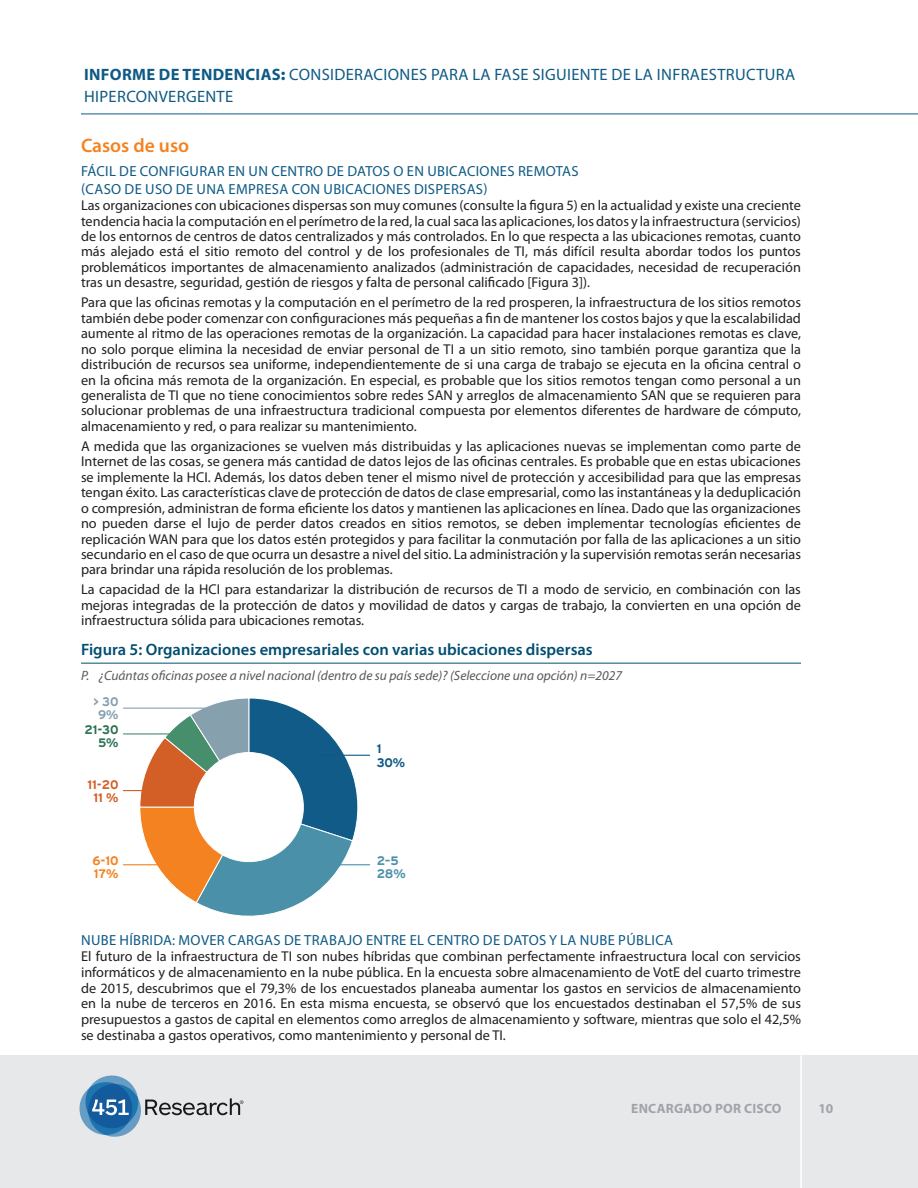
<style>
.page{position:relative;width:918px;height:1188px;background:#fff}
.page>*{position:absolute;margin:0;border:0;box-sizing:border-box;transform-origin:0 0}
.Section_Hed_75{font:600 19.5px "Myriad Pro";color:#f58220}
.t1{font:16.5px/22.5px "Myriad Pro";letter-spacing:.02em;color:#0f5a85}
.ChartHarder{font:600 16.5px "Myriad Pro";color:#004e71}
.Hed_130_SolidTight{font:14.7px/17.7px "Myriad Pro";letter-spacing:.02em;color:#0f5a85}
.Myriad_Body{font:14.25px/15.5px "Myriad Pro";color:#231f20;text-align:justify}
.Question{font:italic 13.5px "Myriad Pro";color:#57585a}
.t2{font:700 13.5px "Myriad Pro";letter-spacing:.02em;color:#a0a3a9}
.t3{font:700 12.3px/13.5px "Interstate";color:#d35f27;text-align:center}
.t4{font:700 12.3px/13.5px "Interstate";color:#2b7351;text-align:right}
.t5{font:700 12.3px/13.5px "Interstate";color:#f58220}
.t6{font:700 12.3px/13.5px "Interstate";color:#4990a8}
.t7{font:700 12.3px/13.5px "Interstate";color:#87a0ae;text-align:center}
.t8{font:700 12.3px/13.5px "Interstate";color:#0f5a85}
.s1{font-weight:700}
.s2{font-weight:900}
</style>
<div class="page">
<div style="left:0;top:1055px;width:918px;height:133px;background:#e7e8e9"></div>
<hr style="left:81px;top:114px;width:837px;height:1px;background:#0f5a85">
<svg style="left:80px;top:1076px;width:163px;height:61px"></svg>
<hr style="left:800px;top:1055px;width:2px;height:133px;background:#fff">
<hr style="left:81px;top:663px;width:720px;height:1px;background:#004e71">
<svg style="left:139px;top:698px;width:220px;height:218px"></svg>
<hr style="left:316px;top:755px;width:54px;height:1px;background:#0f5a85">
<hr style="left:316px;top:864px;width:54px;height:1px;background:#4990a8">
<hr style="left:123px;top:790px;width:54px;height:1px;background:#d35f27">
<hr style="left:123px;top:733px;width:54px;height:2px;background:#488e6d">
<hr style="left:123px;top:708px;width:105px;height:1px;background:#87a0ae">
<hr style="left:123px;top:864px;width:54px;height:1px;background:#f58220">
<p class="t1" style="left:84px;top:63px;width:713px"><span class="s1">INFORME DE TENDENCIAS</span><span class="s2">:</span> CONSIDERACIONES PARA LA FASE SIGUIENTE DE LA INFRAESTRUCTURA<br>HIPERCONVERGENTE</p>
<p class="Section_Hed_75" style="left:81px;top:133px;width:110px">Casos de uso</p>
<p class="Hed_130_SolidTight" style="left:81px;top:162px;width:499px">FÁCIL DE CONFIGURAR EN UN CENTRO DE DATOS O EN UBICACIONES REMOTAS (CASO DE USO DE UNA EMPRESA CON UBICACIONES DISPERSAS)</p>
<p class="Myriad_Body" style="left:81px;top:197px;width:722px">Las organizaciones con ubicaciones dispersas son muy comunes (consulte la figura 5) en la actualidad y existe una creciente tendencia hacia la computación en el perímetro de la red, la cual saca las aplicaciones, los datos y la infraestructura (servicios) de los entornos de centros de datos centralizados y más controlados. En lo que respecta a las ubicaciones remotas, cuanto más alejado está el sitio remoto del control y de los profesionales de TI, más difícil resulta abordar todos los puntos problemáticos importantes de almacenamiento analizados (administración de capacidades, necesidad de recuperación tras un desastre, seguridad, gestión de riesgos y falta de personal calificado [Figura 3]).</p>
<p class="Myriad_Body" style="left:81px;top:295px;width:722px">Para que las oficinas remotas y la computación en el perímetro de la red prosperen, la infraestructura de los sitios remotos también debe poder comenzar con configuraciones más pequeñas a fin de mantener los costos bajos y que la escalabilidad aumente al ritmo de las operaciones remotas de la organización. La capacidad para hacer instalaciones remotas es clave, no solo porque elimina la necesidad de enviar personal de TI a un sitio remoto, sino también porque garantiza que la distribución de recursos sea uniforme, independientemente de si una carga de trabajo se ejecuta en la oficina central o en la oficina más remota de la organización. En especial, es probable que los sitios remotos tengan como personal a un generalista de TI que no tiene conocimientos sobre redes SAN y arreglos de almacenamiento SAN que se requieren para solucionar problemas de una infraestructura tradicional compuesta por elementos diferentes de hardware de cómputo, almacenamiento y red, o para realizar su mantenimiento.</p>
<p class="Myriad_Body" style="left:81px;top:438px;width:722px">A medida que las organizaciones se vuelven más distribuidas y las aplicaciones nuevas se implementan como parte de Internet de las cosas, se genera más cantidad de datos lejos de las oficinas centrales. Es probable que en estas ubicaciones se implemente la HCI. Además, los datos deben tener el mismo nivel de protección y accesibilidad para que las empresas tengan éxito. Las características clave de protección de datos de clase empresarial, como las instantáneas y la deduplicación o compresión, administran de forma eficiente los datos y mantienen las aplicaciones en línea. Dado que las organizaciones no pueden darse el lujo de perder datos creados en sitios remotos, se deben implementar tecnologías eficientes de replicación WAN para que los datos estén protegidos y para facilitar la conmutación por falla de las aplicaciones a un sitio secundario en el caso de que ocurra un desastre a nivel del sitio. La administración y la supervisión remotas serán necesarias para brindar una rápida resolución de los problemas.</p>
<p class="Myriad_Body" style="left:81px;top:582px;width:721px">La capacidad de la HCI para estandarizar la distribución de recursos de TI a modo de servicio, en combinación con las mejoras integradas de la protección de datos y movilidad de datos y cargas de trabajo, la convierten en una opción de infraestructura sólida para ubicaciones remotas.</p>
<p class="ChartHarder" style="left:81px;top:639px;width:513px">Figura 5: Organizaciones empresariales con varias ubicaciones dispersas</p>
<p class="Question" style="left:81px;top:668px;width:543px">P. ¿Cuántas oficinas posee a nivel nacional (dentro de su país sede)? (Seleccione una opción) n=2027</p>
<p class="t7" style="left:93px;top:695px;width:27px">&gt; 30<br>9%</p>
<p class="t4" style="left:84px;top:723px;width:36px">21-30<br>5%</p>
<p class="t3" style="left:88px;top:778px;width:32px">11-20<br>11 %</p>
<p class="t5" style="left:93px;top:854px;width:28px">6-10<br>17%</p>
<p class="t8" style="left:377px;top:742px;width:30px">1<br>30%</p>
<p class="t6" style="left:377px;top:854px;width:31px">2–5<br>28%</p>
<p class="Hed_130_SolidTight" style="left:81px;top:931px;width:593px">NUBE HÍBRIDA: MOVER CARGAS DE TRABAJO ENTRE EL CENTRO DE DATOS Y LA NUBE PÚBLICA</p>
<p class="Myriad_Body" style="left:81px;top:948px;width:722px">El futuro de la infraestructura de TI son nubes híbridas que combinan perfectamente infraestructura local con servicios informáticos y de almacenamiento en la nube pública. En la encuesta sobre almacenamiento de VotE del cuarto trimestre de 2015, descubrimos que el 79,3% de los encuestados planeaba aumentar los gastos en servicios de almacenamiento en la nube de terceros en 2016. En esta misma encuesta, se observó que los encuestados destinaban el 57,5% de sus presupuestos a gastos de capital en elementos como arreglos de almacenamiento y software, mientras que solo el 42,5% se destinaba a gastos operativos, como mantenimiento y personal de TI.</p>
<p class="t2" style="left:631px;top:1099px;width:152px">ENCARGADO POR CISCO</p>
<p class="t2" style="left:818px;top:1099px;width:16px">10</p>
</div>
